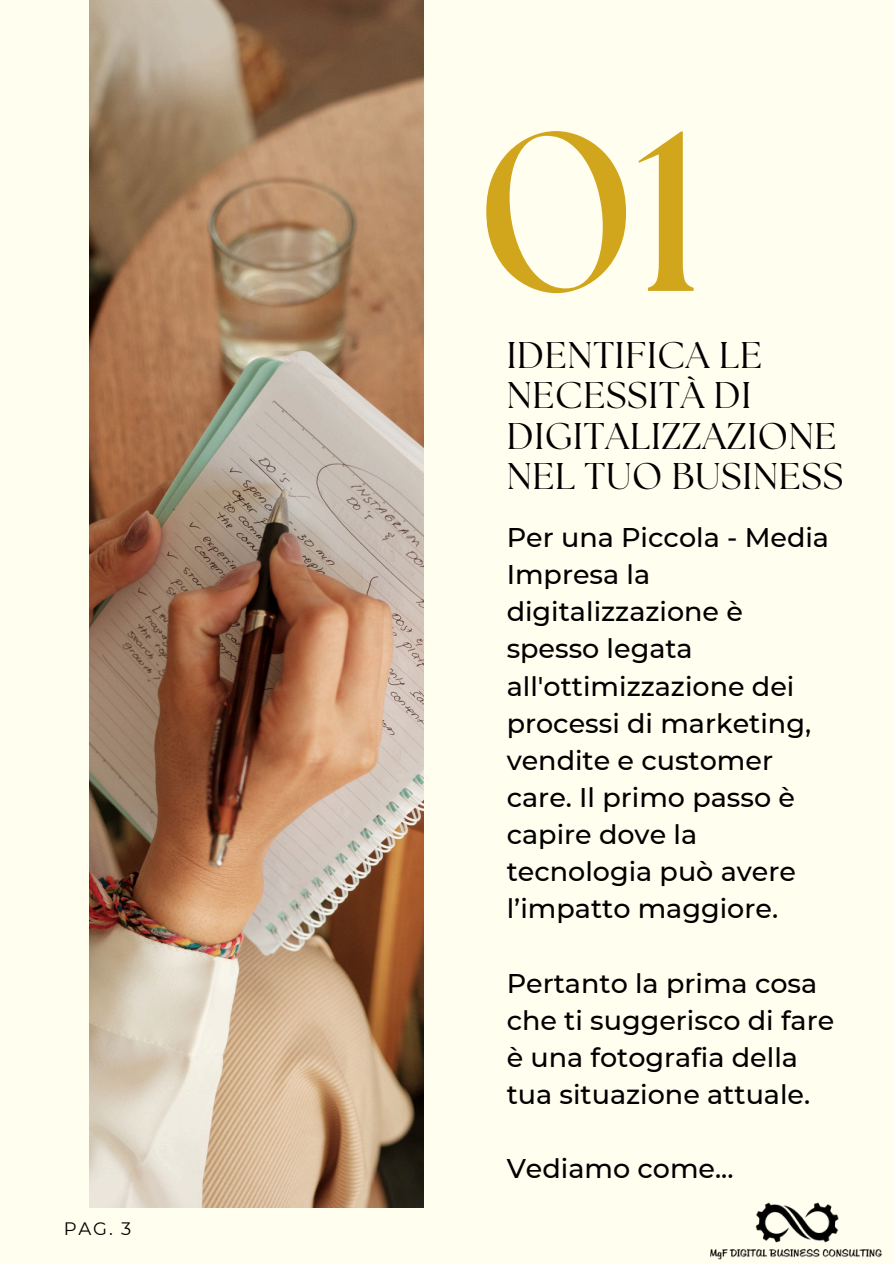
<style>
.page{position:relative;width:894px;height:1264px;background:#fff}
.page>*{position:absolute;margin:0;border:0;box-sizing:border-box;transform-origin:0 0}
.t1{font:700 225.9px "The Seasons";color:#d1a61c}
.t2{font:37.05px/40.5px "The Seasons";letter-spacing:.02em;color:#000}
.t3{font:500 27px/37.2px "Montserrat";color:#000}
.t4{font:18px "Montserrat";color:#000}
</style>
<div class="page">
<div style="left:0;top:0;width:893px;height:1263px;background:#fffeef"></div>
<img style="left:89px;top:0;width:334px;height:1207px">
<img style="left:710px;top:1202px;width:172px;height:58px">
<p class="t4" style="left:64px;top:1217px;width:69px">PAG. 3</p>
<p class="t1" style="left:478px;top:110px;width:229px">01</p>
<h1 class="t2" style="left:506px;top:337px;width:338px">IDENTIFICA LE<br>NECESSITÀ DI<br>DIGITALIZZAZIONE<br>NEL TUO BUSINESS</h1>
<h2 class="t3" style="left:506px;top:518px;width:324px">Per una Piccola - Media<br>Impresa la digitalizzazione è spesso legata all'ottimizzazione dei processi di marketing, vendite e customer care. Il primo passo è capire dove la tecnologia può avere l’impatto maggiore.</h2>
<h2 class="t3" style="left:506px;top:964px;width:329px">Pertanto la prima cosa che ti suggerisco di fare è una fotografia della tua situazione attuale.</h2>
<h2 class="t3" style="left:506px;top:1150px;width:228px">Vediamo come...</h2>
</div>
